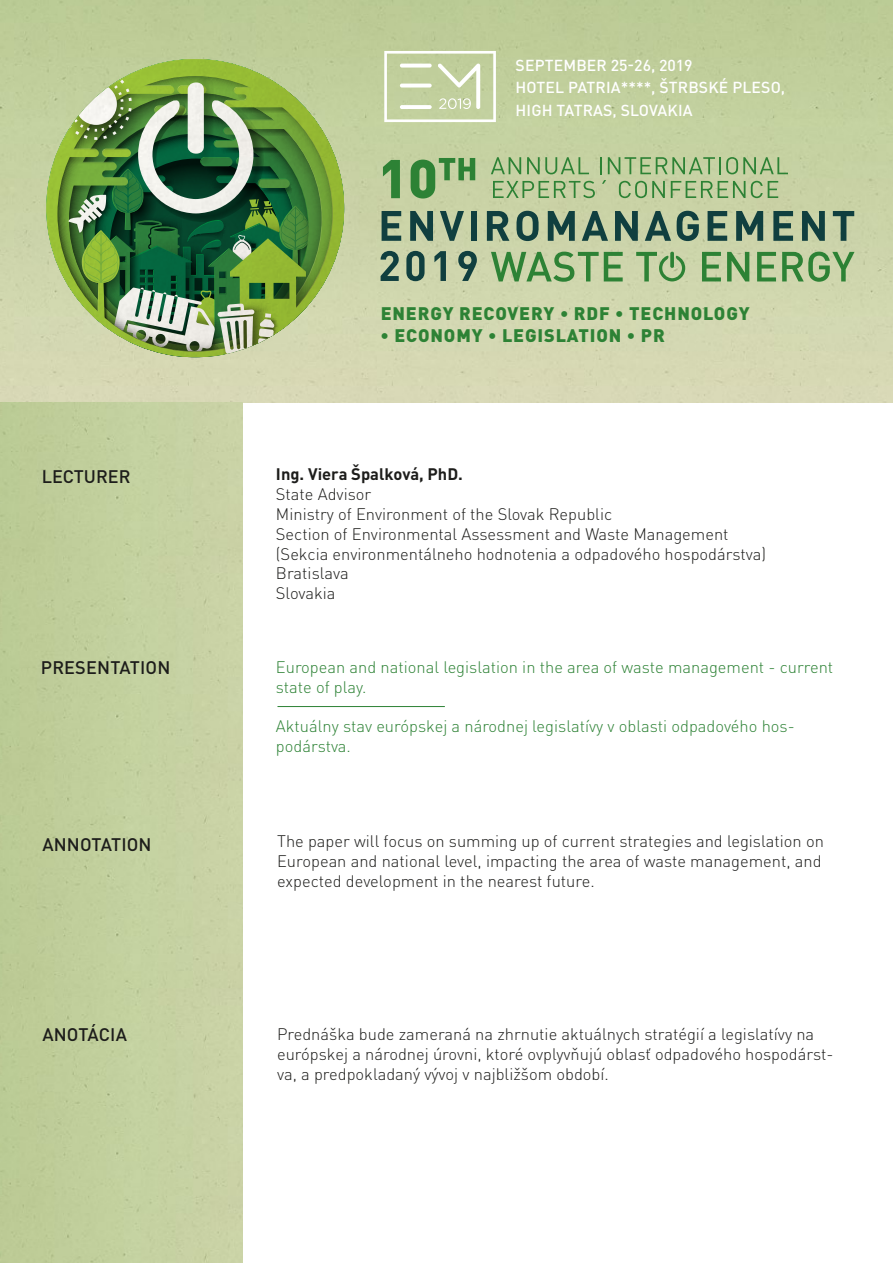
<style>
.page{position:relative;width:893px;height:1263px;background:#fff}
.page>*{position:absolute;margin:0;border:0;box-sizing:border-box;transform-origin:0 0}
.t1{font:900 18px "DIN Pro";letter-spacing:.05em;color:#2d8235}
.t2{font:500 18px "DIN Pro";letter-spacing:.01em;color:#1d1d1b}
.t3{font:300 16.5px/19.8px "DIN Pro";color:#1d1d1b}
.t4{font:300 16.5px/19.8px "DIN Pro";color:#2d8235}
.t5{font:700 16.5px "DIN Pro";color:#1d1d1b}
.t6{font:500 15.75px/22.5px "DIN Pro";letter-spacing:.01em;color:#fff}
</style>
<div class="page">
<img style="left:0;top:0;width:893px;height:403px">
<img style="left:46px;top:59px;width:298px;height:298px">
<svg style="left:382px;top:211px;width:19px;height:30px"></svg>
<svg style="left:410px;top:211px;width:23px;height:30px"></svg>
<svg style="left:440px;top:211px;width:24px;height:30px"></svg>
<div style="left:471px;top:211px;width:6px;height:30px;background:#103f3f"></div>
<svg style="left:487px;top:211px;width:22px;height:30px"></svg>
<svg style="left:516px;top:211px;width:23px;height:30px"></svg>
<svg style="left:548px;top:211px;width:27px;height:30px"></svg>
<svg style="left:582px;top:211px;width:26px;height:30px"></svg>
<svg style="left:615px;top:211px;width:23px;height:30px"></svg>
<svg style="left:645px;top:211px;width:26px;height:30px"></svg>
<svg style="left:677px;top:211px;width:22px;height:30px"></svg>
<svg style="left:708px;top:211px;width:19px;height:30px"></svg>
<svg style="left:736px;top:211px;width:27px;height:30px"></svg>
<svg style="left:773px;top:211px;width:20px;height:30px"></svg>
<svg style="left:802px;top:211px;width:23px;height:30px"></svg>
<svg style="left:833px;top:211px;width:21px;height:30px"></svg>
<svg style="left:381px;top:251px;width:18px;height:30px"></svg>
<svg style="left:406px;top:251px;width:19px;height:30px"></svg>
<svg style="left:434px;top:251px;width:12px;height:30px"></svg>
<svg style="left:458px;top:251px;width:19px;height:30px"></svg>
<svg style="left:491px;top:157px;width:30px;height:17px"></svg>
<svg style="left:527px;top:157px;width:62px;height:17px"></svg>
<svg style="left:600px;top:157px;width:2px;height:17px"></svg>
<svg style="left:608px;top:157px;width:180px;height:17px;background:#9dbc85"></svg>
<svg style="left:493px;top:181px;width:102px;height:17px;background:#9dbb85"></svg>
<svg style="left:602px;top:180px;width:4px;height:4px"></svg>
<svg style="left:619px;top:181px;width:46px;height:17px"></svg>
<svg style="left:671px;top:181px;width:74px;height:17px"></svg>
<svg style="left:751px;top:181px;width:27px;height:17px"></svg>
<svg style="left:491px;top:252px;width:132px;height:30px;background:#90b57e"></svg>
<svg style="left:702px;top:252px;width:19px;height:29px"></svg>
<svg style="left:727px;top:252px;width:22px;height:29px"></svg>
<svg style="left:757px;top:252px;width:19px;height:29px"></svg>
<svg style="left:782px;top:252px;width:72px;height:30px;background:#8db37c"></svg>
<svg style="left:383px;top:160px;width:17px;height:38px"></svg>
<svg style="left:411px;top:158px;width:64px;height:40px;background:#83ae72"></svg>
<svg style="left:636px;top:252px;width:49px;height:29px"></svg>
<svg style="left:670px;top:252px;width:4px;height:16px"></svg>
<svg style="left:384px;top:51px;width:112px;height:71px"></svg>
<hr style="left:277px;top:706px;width:168px;height:1px;background:#2d8235">
<p class="t6" style="left:516px;top:53px;width:271px">SEPTEMBER 25-26, 2019<br>HOTEL PATRIA****, ŠTRBSKÉ PLESO,<br>HIGH TATRAS, SLOVAKIA</p>
<p class="t2" style="left:42px;top:464px;width:90px">LECTURER</p>
<p class="t2" style="left:41px;top:655px;width:131px">PRESENTATION</p>
<p class="t1" style="left:381px;top:302px;width:370px">ENERGY RECOVERY • RDF • TECHNOLOGY</p>
<p class="t1" style="left:381px;top:323px;width:286px">• ECONOMY • LEGISLATION • PR</p>
<p class="t5" style="left:276px;top:463px;width:188px">Ing. Viera Špalková, PhD.</p>
<p class="t3" style="left:276px;top:484px;width:491px">State Advisor<br>Ministry of Environment of the Slovak Republic<br>Section of Environmental Assessment and Waste Management (Sekcia environmentálneho hodnotenia a odpadového hospodárstva)<br>Bratislava<br>Slovakia</p>
<p class="t4" style="left:276px;top:656px;width:559px">European and national legislation in the area of waste management - current state of play.</p>
<p class="t4" style="left:276px;top:716px;width:520px">Aktuálny stav európskej a národnej legislatívy v oblasti odpadového hos&shy;podárstva.</p>
<p class="t2" style="left:42px;top:832px;width:111px">ANNOTATION</p>
<p class="t3" style="left:277px;top:830px;width:548px">The paper will focus on summing up of current strategies and legislation on<br>European and national level, impacting the area of waste management, and expected development in the nearest future.</p>
<p class="t2" style="left:42px;top:1022px;width:86px">ANOTÁCIA</p>
<p class="t3" style="left:277px;top:1023px;width:558px">Prednáška bude zameraná na zhrnutie aktuálnych stratégií a legislatívy na európskej a národnej úrovni, ktoré ovplyvňujú oblasť odpadového hospodárst&shy;va, a predpokladaný vývoj v najbližšom období.</p>
</div>
